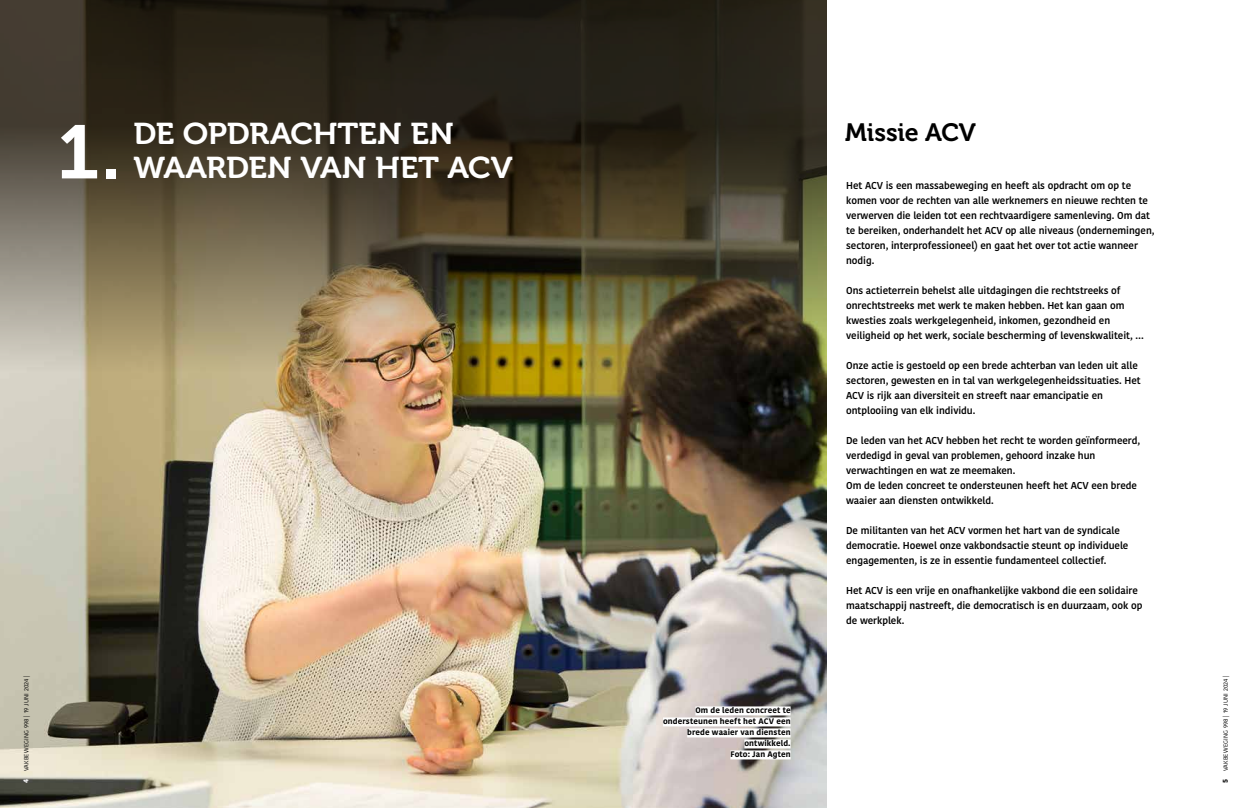
<style>
.page{position:relative;width:1248px;height:808px;background:#fff}
.page>*{position:absolute;margin:0;border:0;box-sizing:border-box;transform-origin:0 0}
.t1{font:75.3px "Museo 700";color:#fff;scale:1.07 1}
.t2{font:30px "Museo 700";letter-spacing:-.015em;color:#fff;scale:1.07 1}
.t3{font:25px "Museo 700";letter-spacing:-.005em;color:#000}
.t4{font:600 10px/15px "Kohinoor Bangla";letter-spacing:-.005em;color:#000}
.t5{font:700 8px/11px "Kohinoor Bangla";letter-spacing:.01em;color:#000;text-align:right}
.t6{font:6px "Kohinoor Bangla";letter-spacing:.02em;color:#000}
.s1{font-weight:700;font-size:7px;color:#fff}
.s2{font-weight:700;font-size:7px}
</style>
<div class="page">
<img style="left:0;top:393px;width:826px;height:415px">
<img style="left:0;top:0;width:826px;height:393px">
<div style="left:695px;top:706px;width:95px;height:9px;background:#fff"></div>
<div style="left:663px;top:717px;width:127px;height:9px;background:#fff"></div>
<div style="left:687px;top:728px;width:103px;height:9px;background:#fff"></div>
<div style="left:744px;top:739px;width:46px;height:9px;background:#fff"></div>
<div style="left:730px;top:750px;width:60px;height:9px;background:#fff"></div>
<h1 class="t1" style="left:57px;top:110px;width:62px">1.</h1>
<h2 class="t2" style="left:133px;top:117px;width:301px">DE OPDRACHTEN EN</h2>
<h2 class="t2" style="left:133px;top:151px;width:356px">WAARDEN VAN HET ACV</h2>
<p class="t6" style="left:22px;top:783px;width:110px;rotate:-90deg"><span class="s1">4</span> VAKBEWEGING 998 | 19 JUNI 2024 |</p>
<p class="t5" style="left:663px;top:704px;width:129px">Om de leden concreet te ondersteunen heeft het ACV een brede waaier van diensten ontwikkeld.<br>Foto: Jan Agten</p>
<h3 class="t3" style="left:845px;top:118px;width:132px">Missie ACV</h3>
<p class="t4" style="left:846px;top:178px;width:310px">Het ACV is een massabeweging en heeft als opdracht om op te komen voor de rechten van alle werknemers en nieuwe rechten te verwerven die leiden tot een rechtvaardigere samenleving. Om dat te bereiken, onderhandelt het ACV op alle niveaus (ondernemingen, sectoren, interprofessioneel) en gaat het over tot actie wanneer nodig.</p>
<p class="t4" style="left:846px;top:283px;width:299px">Ons actieterrein behelst alle uitdagingen die rechtstreeks of onrechtstreeks met werk te maken hebben. Het kan gaan om kwesties zoals werkgelegenheid, inkomen, gezondheid en veiligheid op het werk, sociale bescherming of levenskwaliteit, …</p>
<p class="t4" style="left:846px;top:358px;width:296px">Onze actie is gestoeld op een brede achterban van leden uit alle sectoren, gewesten en in tal van werkgelegenheidssituaties. Het ACV is rijk aan diversiteit en streeft naar emancipatie en ontplooiing van elk individu.</p>
<p class="t4" style="left:846px;top:433px;width:295px">De leden van het ACV hebben het recht te worden geïnformeerd, verdedigd in geval van problemen, gehoord inzake hun verwachtingen en wat ze meemaken.<br>Om de leden concreet te ondersteunen heeft het ACV een brede waaier aan diensten ontwikkeld.</p>
<p class="t4" style="left:846px;top:523px;width:284px">De militanten van het ACV vormen het hart van de syndicale democratie. Hoewel onze vakbondsactie steunt op individuele engagementen, is ze in essentie fundamenteel collectief.</p>
<p class="t4" style="left:846px;top:583px;width:298px">Het ACV is een vrije en onafhankelijke vakbond die een solidaire maatschappij nastreeft, die democratisch is en duurzaam, ook op de werkplek.</p>
<p class="t6" style="left:1220px;top:783px;width:110px;rotate:-90deg"><span class="s2">5</span> VAKBEWEGING 998 | 19 JUNI 2024 |</p>
</div>
